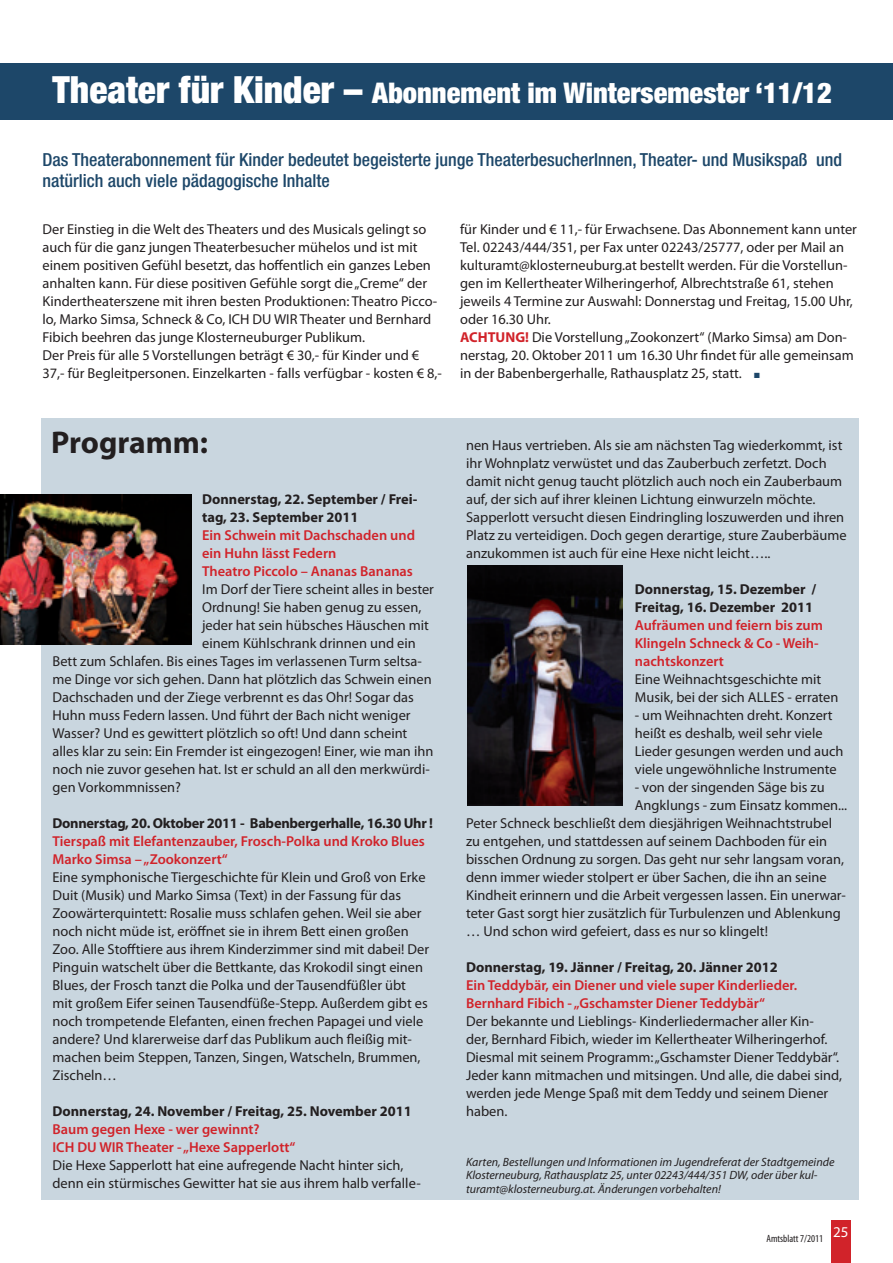
<style>
.page{position:relative;width:893px;height:1263px;background:#fff}
.page>*{position:absolute;margin:0;border:0;box-sizing:border-box;transform-origin:0 0}
.t1{font:700 31.5px "Myriad Pro";color:#231f20}
.t2{font:900 condensed 28.5px "Helvetica Neue";color:#fff}
.t3{font:500 condensed 18px/21.6px "Helvetica Neue";color:#1d4769}
.t4{font:14.4px/18px "Myriad Pro";color:#231f20}
.t5{font:600 14.4px/18px "Myriad Pro";color:#d1232a}
.t6{font:700 14.4px/18px "Myriad Pro";color:#231f20}
.t7{font:700 14.4px "Myriad Pro";letter-spacing:-.02em;color:#231f20}
.t8{font:italic 12px/13.5px "Myriad Pro";color:#231f20}
.t9{font:condensed 10.5px "Myriad Pro";color:#231f20}
.s1{font-size:37.5px}
.s2{font-weight:700;color:#d1232a}
.s3{color:#1d4769}
</style>
<div class="page">
<div style="left:831px;top:1220px;width:20px;height:43px;background:#d1232a"></div>
<div style="left:41px;top:418px;width:818px;height:781px;background:#c9d6df"></div>
<div style="left:0;top:64px;width:893px;height:56px;background:#1d4769"></div>
<img style="left:0;top:495px;width:191px;height:150px">
<img style="left:468px;top:566px;width:154px;height:239px">
<h2 class="t2" style="left:53px;top:76px;width:781px"><span class="s1">Theater für Kinder –</span> Abonnement im Wintersemester ‘11/12</h2>
<p class="t3" style="left:43px;top:148px;width:801px">Das Theaterabonnement für Kinder bedeutet begeisterte junge TheaterbesucherInnen, Theater- und Musikspaß und natürlich auch viele pädagogische Inhalte</p>
<p class="t4" style="left:43px;top:220px;width:401px">Der Einstieg in die Welt des Theaters und des Musicals gelingt so auch für die ganz jungen Theaterbesucher mühelos und ist mit einem positiven Gefühl besetzt, das hoffentlich ein ganzes Leben anhalten kann. Für diese positiven Gefühle sorgt die „Creme“ der Kindertheaterszene mit ihren besten Produktionen: Theatro Picco&shy;lo, Marko Simsa, Schneck &amp; Co, ICH DU WIR Theater und Bernhard Fibich beehren das junge Klosterneuburger Publikum.<br>Der Preis für alle 5 Vorstellungen beträgt € 30,- für Kinder und € 37,- für Begleitpersonen. Einzelkarten - falls verfügbar - kosten € 8,-</p>
<p class="t4" style="left:460px;top:220px;width:398px">für Kinder und € 11,- für Erwachsene. Das Abonnement kann unter Tel. 02243/444/351, per Fax unter 02243/25777, oder per Mail an kulturamt@klosterneuburg.at bestellt werden. Für die Vorstellun&shy;gen im Kellertheater Wilheringerhof, Albrechtstraße 61, stehen jeweils 4 Termine zur Auswahl: Donnerstag und Freitag, 15.00 Uhr, oder 16.30 Uhr.<br><span class="s2">ACHTUNG!</span> Die Vorstellung „Zookonzert“ (Marko Simsa) am Don&shy;nerstag, 20. Oktober 2011 um 16.30 Uhr findet für alle gemeinsam in der Babenbergerhalle, Rathausplatz 25, statt. <span class="s3">■</span></p>
<h1 class="t1" style="left:51px;top:421px;width:159px">Programm:</h1>
<p class="t6" style="left:202px;top:490px;width:217px">Donnerstag, 22. September / Frei&shy;tag, 23. September 2011</p>
<p class="t5" style="left:202px;top:526px;width:214px">Ein Schwein mit Dachschaden und ein Huhn lässt Federn<br>Theatro Piccolo – Ananas Bananas</p>
<p class="t4" style="left:202px;top:580px;width:233px">Im Dorf der Tiere scheint alles in bester</p>
<p class="t4" style="left:202px;top:598px;width:221px">Ordnung! Sie haben genug zu essen,</p>
<p class="t4" style="left:202px;top:616px;width:228px">jeder hat sein hübsches Häuschen mit</p>
<p class="t4" style="left:202px;top:634px;width:215px">einem Kühlschrank drinnen und ein</p>
<p class="t4" style="left:53px;top:652px;width:371px">Bett zum Schlafen. Bis eines Tages im verlassenen Turm seltsa-</p>
<p class="t4" style="left:53px;top:670px;width:381px">me Dinge vor sich gehen. Dann hat plötzlich das Schwein einen</p>
<p class="t4" style="left:53px;top:688px;width:363px">Dachschaden und der Ziege verbrennt es das Ohr! Sogar das</p>
<p class="t4" style="left:53px;top:706px;width:360px">Huhn muss Federn lassen. Und führt der Bach nicht weniger</p>
<p class="t4" style="left:53px;top:724px;width:356px">Wasser? Und es gewittert plötzlich so oft! Und dann scheint</p>
<p class="t4" style="left:53px;top:742px;width:382px">alles klar zu sein: Ein Fremder ist eingezogen! Einer, wie man ihn</p>
<p class="t4" style="left:53px;top:760px;width:379px">noch nie zuvor gesehen hat. Ist er schuld an all den merkwürdi-</p>
<p class="t4" style="left:53px;top:778px;width:130px">gen Vorkommnissen?</p>
<p class="t7" style="left:53px;top:814px;width:382px">Donnerstag, 20. Oktober 2011 - Babenbergerhalle, 16.30 Uhr !</p>
<p class="t5" style="left:53px;top:832px;width:374px">Tierspaß mit Elefantenzauber, Frosch-Polka und Kroko Blues<br>Marko Simsa – „Zookonzert“</p>
<p class="t4" style="left:53px;top:868px;width:378px">Eine symphonische Tiergeschichte für Klein und Groß von Erke Duit (Musik) und Marko Simsa (Text) in der Fassung für das Zoowärterquintett: Rosalie muss schlafen gehen. Weil sie aber noch nicht müde ist, eröffnet sie in ihrem Bett einen großen Zoo. Alle Stofftiere aus ihrem Kinderzimmer sind mit dabei! Der Pinguin watschelt über die Bettkante, das Krokodil singt einen Blues, der Frosch tanzt die Polka und der Tausendfüßler übt mit großem Eifer seinen Tausendfüße-Stepp. Außerdem gibt es noch trompetende Elefanten, einen frechen Papagei und viele andere? Und klarerweise darf das Publikum auch fleißig mit&shy;machen beim Steppen, Tanzen, Singen, Watscheln, Brummen, Zischeln…</p>
<p class="t6" style="left:53px;top:1102px;width:361px">Donnerstag, 24. November / Freitag, 25. November 2011</p>
<p class="t5" style="left:53px;top:1120px;width:244px">Baum gegen Hexe - wer gewinnt?<br>ICH DU WIR Theater - „Hexe Sapperlott“</p>
<p class="t4" style="left:53px;top:1156px;width:370px">Die Hexe Sapperlott hat eine aufregende Nacht hinter sich, denn ein stürmisches Gewitter hat sie aus ihrem halb verfalle-</p>
<p class="t4" style="left:466px;top:436px;width:382px">nen Haus vertrieben. Als sie am nächsten Tag wiederkommt, ist ihr Wohnplatz verwüstet und das Zauberbuch zerfetzt. Doch damit nicht genug taucht plötzlich auch noch ein Zauberbaum auf, der sich auf ihrer kleinen Lichtung einwurzeln möchte.<br>Sapperlott versucht diesen Eindringling loszuwerden und ihren Platz zu verteidigen. Doch gegen derartige, sture Zauberbäume anzukommen ist auch für eine Hexe nicht leicht…..</p>
<p class="t6" style="left:635px;top:580px;width:183px">Donnerstag, 15. Dezember /<br>Freitag, 16. Dezember 2011</p>
<p class="t5" style="left:635px;top:616px;width:190px">Aufräumen und feiern bis zum<br>Klingeln Schneck &amp; Co - Weih&shy;nachtskonzert</p>
<p class="t4" style="left:635px;top:670px;width:205px">Eine Weihnachtsgeschichte mit<br>Musik, bei der sich ALLES - erraten</p>
<p class="t4" style="left:635px;top:706px;width:210px">- um Weihnachten dreht. Konzert heißt es deshalb, weil sehr viele<br>Lieder gesungen werden und auch viele ungewöhnliche Instrumente</p>
<p class="t4" style="left:635px;top:778px;width:191px">- von der singenden Säge bis zu</p>
<p class="t4" style="left:635px;top:796px;width:214px">Angklungs - zum Einsatz kommen...</p>
<p class="t4" style="left:466px;top:814px;width:367px">Peter Schneck beschließt dem diesjährigen Weihnachtstrubel</p>
<p class="t4" style="left:466px;top:832px;width:362px">zu entgehen, und stattdessen auf seinem Dachboden für ein</p>
<p class="t4" style="left:466px;top:850px;width:379px">bisschen Ordnung zu sorgen. Das geht nur sehr langsam voran,</p>
<p class="t4" style="left:466px;top:868px;width:362px">denn immer wieder stolpert er über Sachen, die ihn an seine</p>
<p class="t4" style="left:466px;top:886px;width:381px">Kindheit erinnern und die Arbeit vergessen lassen. Ein unerwar-</p>
<p class="t4" style="left:466px;top:904px;width:376px">teter Gast sorgt hier zusätzlich für Turbulenzen und Ablenkung</p>
<p class="t4" style="left:466px;top:922px;width:303px">… Und schon wird gefeiert, dass es nur so klingelt!</p>
<p class="t6" style="left:466px;top:958px;width:313px">Donnerstag, 19. Jänner / Freitag, 20. Jänner 2012</p>
<p class="t5" style="left:466px;top:976px;width:333px">Ein Teddybär, ein Diener und viele super Kinderlieder.<br>Bernhard Fibich - „Gschamster Diener Teddybär“</p>
<p class="t4" style="left:466px;top:1012px;width:377px">Der bekannte und Lieblings- Kinderliedermacher aller Kin-<br>der, Bernhard Fibich, wieder im Kellertheater Wilheringerhof.<br>Diesmal mit seinem Programm: „Gschamster Diener Teddybär“.<br>Jeder kann mitmachen und mitsingen. Und alle, die dabei sind, werden jede Menge Spaß mit dem Teddy und seinem Diener haben.</p>
<p class="t8" style="left:466px;top:1155px;width:370px">Karten, Bestellungen und Informationen im Jugendreferat der Stadtgemeinde<br>Klosterneuburg, Rathausplatz 25, unter 02243/444/351 DW, oder über kul&shy;turamt@klosterneuburg.at. Änderungen vorbehalten!</p>
<p class="t9" style="left:766px;top:1232px;width:84px">Amtsblatt 7/2011 <sup>25</sup></p>
</div>
